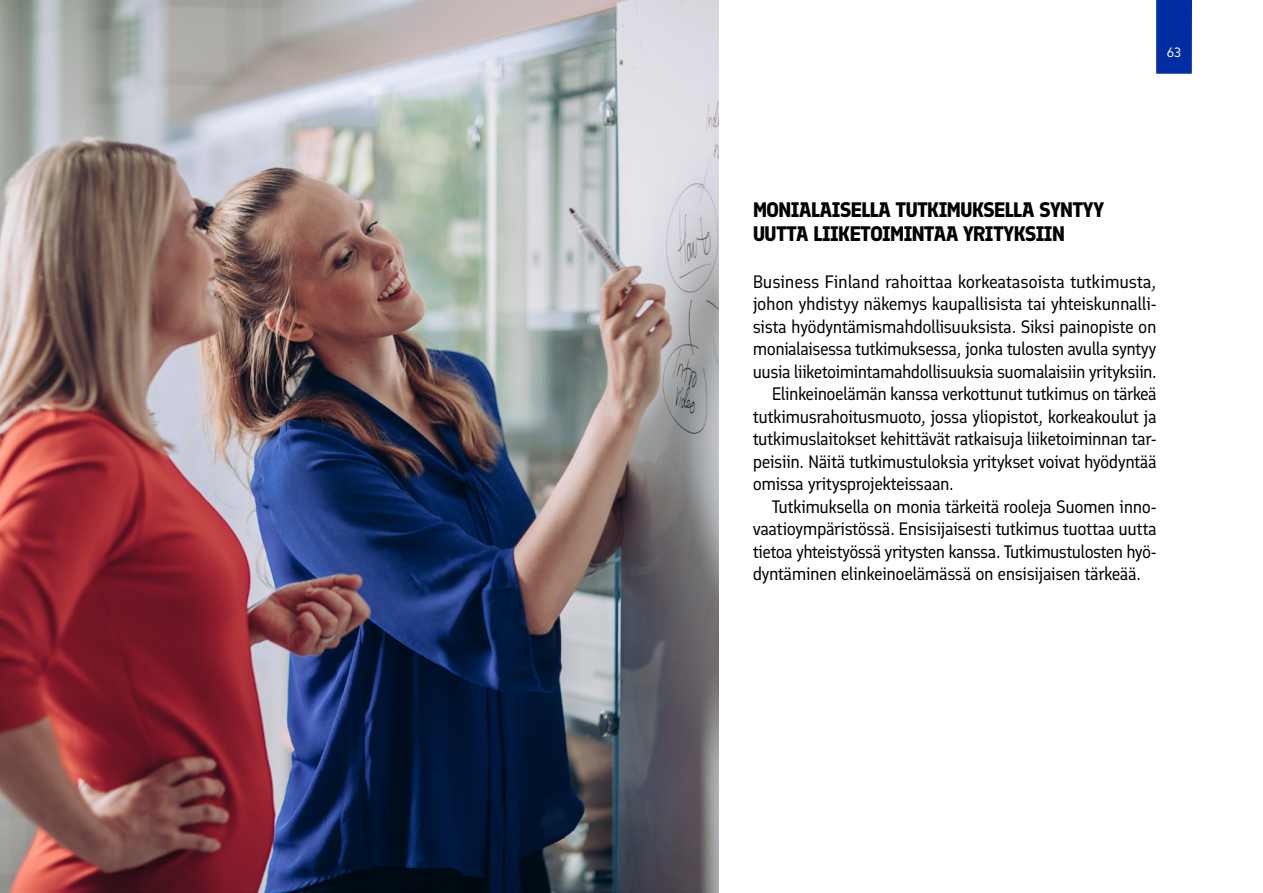
<style>
.page{position:relative;width:1263px;height:893px;background:#fff}
.page>*{position:absolute;margin:0;border:0;box-sizing:border-box;transform-origin:0 0}
.t1{font:700 21px/24px "Finlandica";letter-spacing:-.05em;color:#000}
.body_text_indent{font:18px/22.5px "Finlandica";letter-spacing:-.025em;color:#000;text-align:justify}
.body_text{font:18px/22.5px "Finlandica";letter-spacing:-.03em;color:#000;text-align:justify}
.t2{font:13.5px "Finlandica";color:#fff}
</style>
<div class="page">
<div style="left:1156px;top:0;width:36px;height:74px;background:#002ea2"></div>
<img style="left:0;top:0;width:719px;height:893px">
<p class="t2" style="left:1167px;top:42px;width:16px">63</p>
<h2 class="t1" style="left:753px;top:196px;width:353px">MONIALAISELLA TUTKIMUKSELLA SYNTYY<br>UUTTA LIIKETOIMINTAA YRITYKSIIN</h2>
<p class="body_text" style="left:753px;top:269px;width:406px">Business Finland rahoittaa korkeatasoista tutkimusta, johon yhdistyy näkemys kaupallisista tai yhteiskunnalli&shy;sista hyödyntämismahdollisuuksista. Siksi painopiste on monialaisessa tutkimuksessa, jonka tulosten avulla syntyy uusia liiketoimintamahdollisuuksia suomalaisiin yrityksiin.</p>
<p class="body_text_indent" style="left:753px;top:381px;width:405px;text-indent:19px">Elinkeinoelämän kanssa verkottunut tutkimus on tärkeä tutkimusrahoitusmuoto, jossa yliopistot, korkeakoulut ja tutkimuslaitokset kehittävät ratkaisuja liiketoiminnan tar&shy;peisiin. Näitä tutkimustuloksia yritykset voivat hyödyntää omissa yritysprojekteissaan.</p>
<p class="body_text_indent" style="left:753px;top:494px;width:405px;text-indent:19px">Tutkimuksella on monia tärkeitä rooleja Suomen inno&shy;vaatioympäristössä. Ensisijaisesti tutkimus tuottaa uutta tietoa yhteistyössä yritysten kanssa. Tutkimustulosten hyö&shy;dyntäminen elinkeinoelämässä on ensisijaisen tärkeää.</p>
</div>
